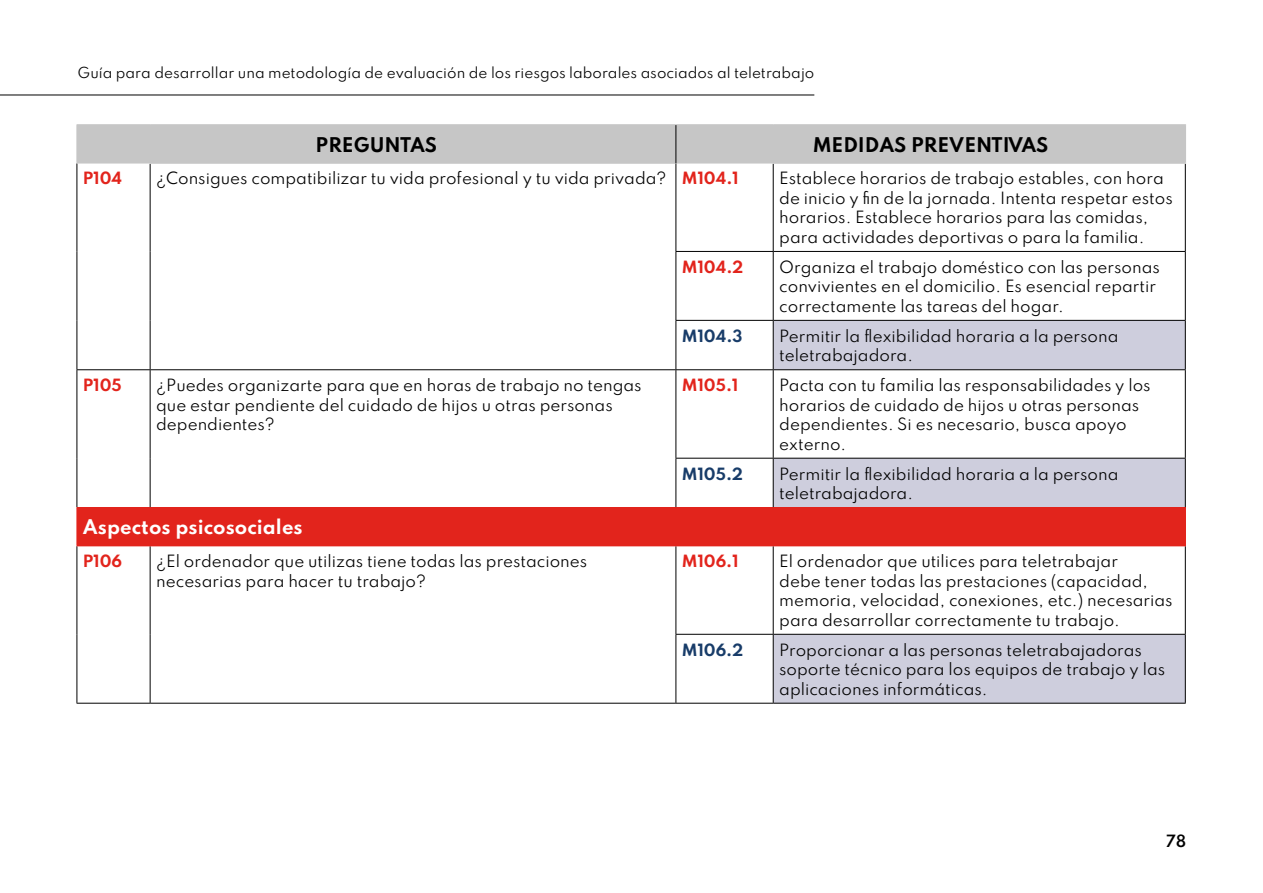
<style>
.page{position:relative;width:1263px;height:893px;background:#fff}
.page>*{position:absolute;margin:0;border:0;box-sizing:border-box;transform-origin:0 0}
.t1{font:700 18px "Spartan";color:#000}
.t2{font:700 18px "Spartan";color:#fff}
.t3{font:15px/19.5px "Spartan";color:#000}
.t4{font:700 15px "Spartan";color:#e2241c}
.t5{font:700 15px "Spartan";color:#183c69}
.t6{font:600 15px "Spartan";color:#000}
.t7{font:13.5px "Spartan";color:#000}
.s1{font-weight:700;color:#e2241c}
</style>
<div class="page">
<hr style="left:0;top:95px;width:814px;height:1px;background:#000">
<div style="left:78px;top:125px;width:1106px;height:38px;background:#c6c6c6"></div>
<svg style="left:774px;top:321px;width:411px;height:382px"></svg>
<div style="left:77px;top:508px;width:1108px;height:38px;background:#e2241c"></div>
<hr style="left:77px;top:163px;width:1px;height:88px;background:#000">
<hr style="left:77px;top:251px;width:1px;height:69px;background:#000">
<hr style="left:77px;top:320px;width:1px;height:49px;background:#000">
<hr style="left:77px;top:370px;width:1px;height:88px;background:#000">
<hr style="left:77px;top:458px;width:1px;height:49px;background:#000">
<hr style="left:77px;top:546px;width:1px;height:88px;background:#000">
<hr style="left:77px;top:634px;width:1px;height:69px;background:#000">
<hr style="left:675px;top:251px;width:98px;height:1px;background:#000">
<hr style="left:773px;top:251px;width:413px;height:1px;background:#000">
<hr style="left:675px;top:320px;width:98px;height:1px;background:#000">
<hr style="left:773px;top:320px;width:413px;height:1px;background:#000">
<hr style="left:77px;top:369px;width:73px;height:1px;background:#000">
<hr style="left:150px;top:369px;width:526px;height:1px;background:#000">
<hr style="left:676px;top:369px;width:97px;height:1px;background:#000">
<hr style="left:773px;top:369px;width:413px;height:1px;background:#000">
<hr style="left:675px;top:458px;width:98px;height:1px;background:#000">
<hr style="left:773px;top:458px;width:413px;height:1px;background:#000">
<hr style="left:675px;top:634px;width:98px;height:1px;background:#000">
<hr style="left:773px;top:634px;width:413px;height:1px;background:#000">
<hr style="left:77px;top:703px;width:73px;height:1px;background:#000">
<hr style="left:150px;top:703px;width:526px;height:1px;background:#000">
<hr style="left:676px;top:703px;width:97px;height:1px;background:#000">
<hr style="left:773px;top:703px;width:413px;height:1px;background:#000">
<hr style="left:150px;top:164px;width:1px;height:87px;background:#000">
<hr style="left:675px;top:163px;width:1px;height:88px;background:#000">
<hr style="left:773px;top:164px;width:1px;height:87px;background:#000">
<hr style="left:1185px;top:164px;width:1px;height:87px;background:#000">
<hr style="left:150px;top:251px;width:1px;height:69px;background:#000">
<hr style="left:675px;top:252px;width:1px;height:68px;background:#000">
<hr style="left:773px;top:252px;width:1px;height:68px;background:#000">
<hr style="left:1185px;top:252px;width:1px;height:68px;background:#000">
<hr style="left:150px;top:320px;width:1px;height:49px;background:#000">
<hr style="left:675px;top:321px;width:1px;height:48px;background:#000">
<hr style="left:773px;top:321px;width:1px;height:48px;background:#000">
<hr style="left:1185px;top:321px;width:1px;height:48px;background:#000">
<hr style="left:150px;top:370px;width:1px;height:88px;background:#000">
<hr style="left:675px;top:370px;width:1px;height:88px;background:#000">
<hr style="left:773px;top:370px;width:1px;height:88px;background:#000">
<hr style="left:1185px;top:370px;width:1px;height:88px;background:#000">
<hr style="left:150px;top:458px;width:1px;height:49px;background:#000">
<hr style="left:675px;top:459px;width:1px;height:48px;background:#000">
<hr style="left:773px;top:459px;width:1px;height:48px;background:#000">
<hr style="left:1185px;top:459px;width:1px;height:48px;background:#000">
<hr style="left:150px;top:546px;width:1px;height:88px;background:#000">
<hr style="left:675px;top:546px;width:1px;height:88px;background:#000">
<hr style="left:773px;top:546px;width:1px;height:88px;background:#000">
<hr style="left:1185px;top:546px;width:1px;height:88px;background:#000">
<hr style="left:150px;top:634px;width:1px;height:69px;background:#000">
<hr style="left:675px;top:635px;width:1px;height:68px;background:#000">
<hr style="left:773px;top:635px;width:1px;height:68px;background:#000">
<hr style="left:1185px;top:635px;width:1px;height:68px;background:#000">
<hr style="left:77px;top:124px;width:73px;height:1px;background:#c6c6c6">
<hr style="left:77px;top:125px;width:1px;height:38px;background:#c6c6c6">
<hr style="left:150px;top:124px;width:526px;height:1px;background:#c6c6c6">
<hr style="left:676px;top:124px;width:97px;height:1px;background:#c6c6c6">
<hr style="left:773px;top:124px;width:413px;height:1px;background:#c6c6c6">
<hr style="left:77px;top:163px;width:73px;height:1px;background:#c6c6c6">
<hr style="left:676px;top:163px;width:97px;height:1px;background:#c6c6c6">
<hr style="left:1184px;top:125px;width:2px;height:37px;background:#c6c6c6">
<hr style="left:150px;top:162px;width:525px;height:2px;background:#c6c6c6">
<hr style="left:773px;top:162px;width:413px;height:2px;background:#c6c6c6">
<hr style="left:77px;top:507px;width:73px;height:1px;background:#e2241c">
<hr style="left:150px;top:507px;width:526px;height:1px;background:#e2241c">
<hr style="left:676px;top:507px;width:97px;height:1px;background:#e2241c">
<hr style="left:773px;top:507px;width:413px;height:1px;background:#e2241c">
<hr style="left:1185px;top:508px;width:1px;height:37px;background:#e2241c">
<hr style="left:773px;top:545px;width:413px;height:1px;background:#e2241c">
<hr style="left:675px;top:125px;width:1px;height:38px;background:#000">
<p class="t7" style="left:78px;top:62px;width:738px">Guía para desarrollar una metodología de evaluación de los riesgos laborales asociados al teletrabajo</p>
<p class="t1" style="left:316px;top:131px;width:123px">PREGUNTAS</p>
<p class="t1" style="left:813px;top:131px;width:237px">MEDIDAS PREVENTIVAS</p>
<p class="t4" style="left:83px;top:167px;width:41px">P104</p>
<p class="t3" style="left:156px;top:168px;width:584px">¿Consigues compatibilizar tu vida profesional y tu vida privada? <span class="s1">M104.1</span></p>
<p class="t3" style="left:779px;top:168px;width:395px">Establece horarios de trabajo estables, con hora de inicio y fin de la jornada. Intenta respetar estos horarios. Establece horarios para las comidas, para actividades deportivas o para la familia.</p>
<p class="t4" style="left:682px;top:256px;width:63px">M104.2</p>
<p class="t3" style="left:779px;top:257px;width:382px">Organiza el trabajo doméstico con las personas convivientes en el domicilio. Es esencial repartir correctamente las tareas del hogar.</p>
<p class="t5" style="left:682px;top:324px;width:62px">M104.3</p>
<p class="t3" style="left:779px;top:326px;width:341px">Permitir la flexibilidad horaria a la persona teletrabajadora.</p>
<p class="t4" style="left:83px;top:374px;width:40px">P105</p>
<p class="t3" style="left:156px;top:375px;width:487px">¿Puedes organizarte para que en horas de trabajo no tengas que estar pendiente del cuidado de hijos u otras personas dependientes?</p>
<p class="t4" style="left:682px;top:374px;width:58px">M105.1</p>
<p class="t3" style="left:779px;top:375px;width:373px">Pacta con tu familia las responsabilidades y los horarios de cuidado de hijos u otras personas dependientes. Si es necesario, busca apoyo externo.</p>
<p class="t5" style="left:682px;top:462px;width:63px">M105.2</p>
<p class="t3" style="left:779px;top:463px;width:341px">Permitir la flexibilidad horaria a la persona teletrabajadora.</p>
<p class="t2" style="left:83px;top:514px;width:221px">Aspectos psicosociales</p>
<p class="t4" style="left:83px;top:550px;width:41px">P106</p>
<p class="t3" style="left:156px;top:551px;width:433px">¿El ordenador que utilizas tiene todas las prestaciones necesarias para hacer tu trabajo?</p>
<p class="t4" style="left:682px;top:550px;width:58px">M106.1</p>
<p class="t3" style="left:779px;top:551px;width:395px">El ordenador que utilices para teletrabajar<br>debe tener todas las prestaciones (capacidad, memoria, velocidad, conexiones, etc.) necesarias para desarrollar correctamente tu trabajo.</p>
<p class="t5" style="left:682px;top:638px;width:63px">M106.2</p>
<p class="t3" style="left:779px;top:639px;width:387px">Proporcionar a las personas teletrabajadoras soporte técnico para los equipos de trabajo y las aplicaciones informáticas.</p>
<p class="t6" style="left:1166px;top:830px;width:22px">78</p>
</div>
